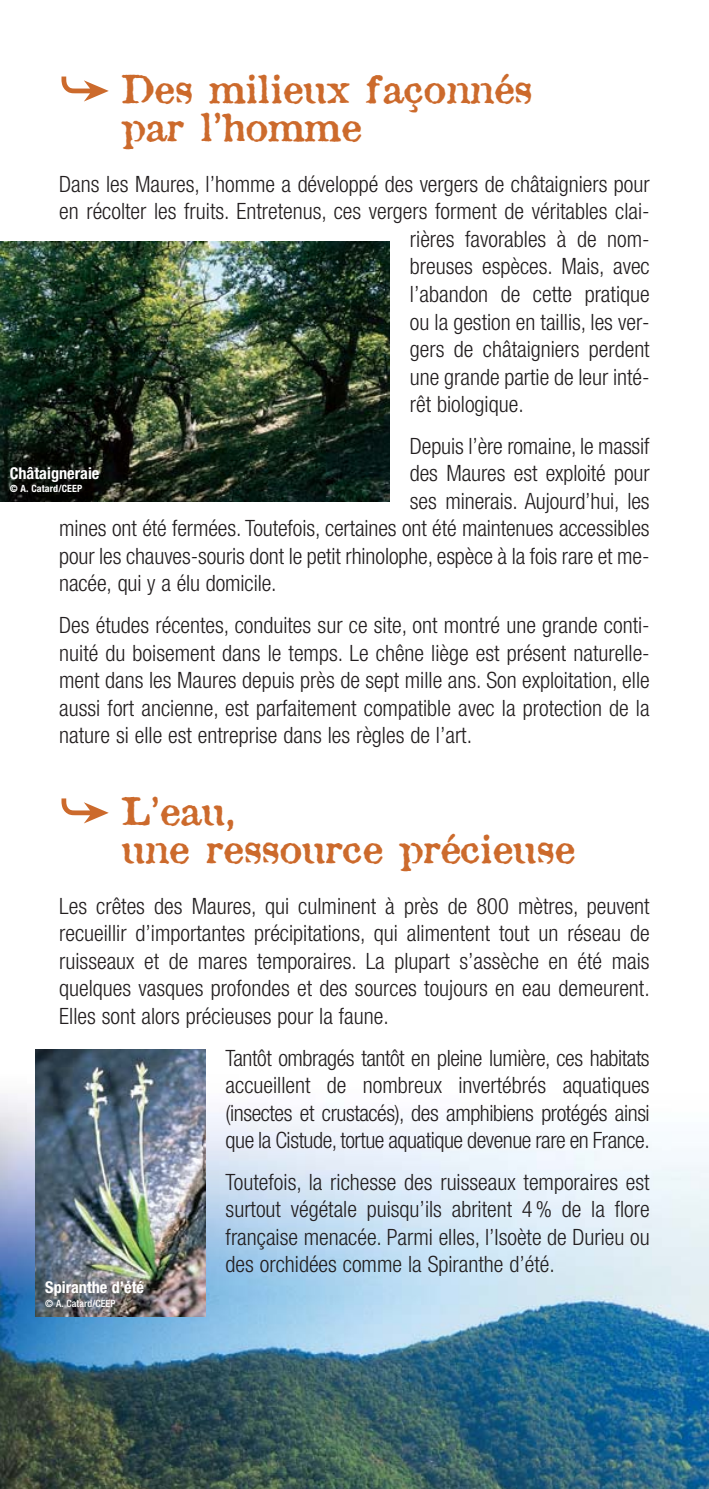
<style>
.page{position:relative;width:709px;height:1489px;background:#fff}
.page>*{position:absolute;margin:0;border:0;box-sizing:border-box;transform-origin:0 0}
.t1{font:37.5px/37.5px "Attic";color:#cc6a2c}
.t2{font:300 condensed 22.5px/27.5px "Helvetica Neue";color:#231f20;text-align:justify}
.t3{font:700 condensed 16.25px "Helvetica Neue";color:#fff}
.t4{font:700 condensed 10px "Helvetica Neue";letter-spacing:.01em;color:#fff}
.t5{font:500 condensed 10px "Helvetica Neue";letter-spacing:.01em;color:#fff}
.s1{font-family:"Monotype Sorts";font-size:55px}
</style>
<div class="page">
<img style="left:0;top:1094px;width:709px;height:394px">
<img style="left:0;top:241px;width:390px;height:260px">
<img style="left:35px;top:1049px;width:171px;height:267px">
<h1 class="t1" style="left:122px;top:75px;width:412px;text-indent:-62px"><span class="s1">➥</span> Des milieux façonnés par l’homme</h1>
<p class="t2" style="left:59px;top:172px;width:592px">Dans les Maures, l’homme a développé des vergers de châtaigniers pour</p>
<p class="t2" style="left:59px;top:200px;width:592px">en récolter les fruits. Entretenus, ces vergers forment de véritables clai-</p>
<p class="t2" style="left:410px;top:227px;width:241px">rières favorables à de nom-</p>
<p class="t2" style="left:410px;top:255px;width:241px">breuses espèces. Mais, avec</p>
<p class="t2" style="left:410px;top:282px;width:241px">l’abandon de cette pratique</p>
<p class="t2" style="left:410px;top:310px;width:241px">ou la gestion en taillis, les ver-</p>
<p class="t2" style="left:410px;top:337px;width:241px">gers de châtaigniers perdent</p>
<p class="t2" style="left:410px;top:365px;width:241px">une grande partie de leur inté-</p>
<p class="t2" style="left:410px;top:392px;width:115px">rêt biologique.</p>
<p class="t2" style="left:410px;top:434px;width:241px">Depuis l’ère romaine, le massif</p>
<p class="t2" style="left:410px;top:461px;width:241px">des Maures est exploité pour</p>
<p class="t2" style="left:410px;top:489px;width:241px">ses minerais. Aujourd’hui, les</p>
<p class="t2" style="left:59px;top:516px;width:592px">mines ont été fermées. Toutefois, certaines ont été maintenues accessibles</p>
<p class="t2" style="left:59px;top:544px;width:592px">pour les chauves-souris dont le petit rhinolophe, espèce à la fois rare et me-</p>
<p class="t2" style="left:59px;top:571px;width:219px">nacée, qui y a élu domicile.</p>
<p class="t2" style="left:59px;top:613px;width:592px">Des études récentes, conduites sur ce site, ont montré une grande conti&shy;nuité du boisement dans le temps. Le chêne liège est présent naturelle&shy;ment dans les Maures depuis près de sept mille ans. Son exploitation, elle aussi fort ancienne, est parfaitement compatible avec la protection de la nature si elle est entreprise dans les règles de l’art.</p>
<p class="t3" style="left:10px;top:467px;width:91px">Châtaigneraie</p>
<p class="t4" style="left:10px;top:485px;width:74px">© A. Catard/CEEP</p>
<h1 class="t1" style="left:122px;top:797px;width:455px;text-indent:-62px"><span class="s1">➥</span> L’eau,<br>une ressource précieuse</h1>
<p class="t2" style="left:59px;top:894px;width:592px">Les crêtes des Maures, qui culminent à près de 800 mètres, peuvent recueillir d’importantes précipitations, qui alimentent tout un réseau de ruisseaux et de mares temporaires. La plupart s’assèche en été mais quelques vasques profondes et des sources toujours en eau demeurent.<br>Elles sont alors précieuses pour la faune.</p>
<p class="t2" style="left:226px;top:1045px;width:425px">Tantôt ombragés tantôt en pleine lumière, ces habitats accueillent de nombreux invertébrés aquatiques (insectes et crustacés), des amphibiens protégés ainsi que la Cistude, tortue aquatique devenue rare en France.</p>
<p class="t2" style="left:226px;top:1169px;width:425px">Toutefois, la richesse des ruisseaux temporaires est surtout végétale puisqu’ils abritent 4 % de la flore française menacée. Parmi elles, l’Isoète de Durieu ou des orchidées comme la Spiranthe d’été.</p>
<p class="t3" style="left:45px;top:1281px;width:100px">Spiranthe d’été</p>
<p class="t5" style="left:45px;top:1299px;width:72px">© A. Catard/CEEP</p>
</div>
